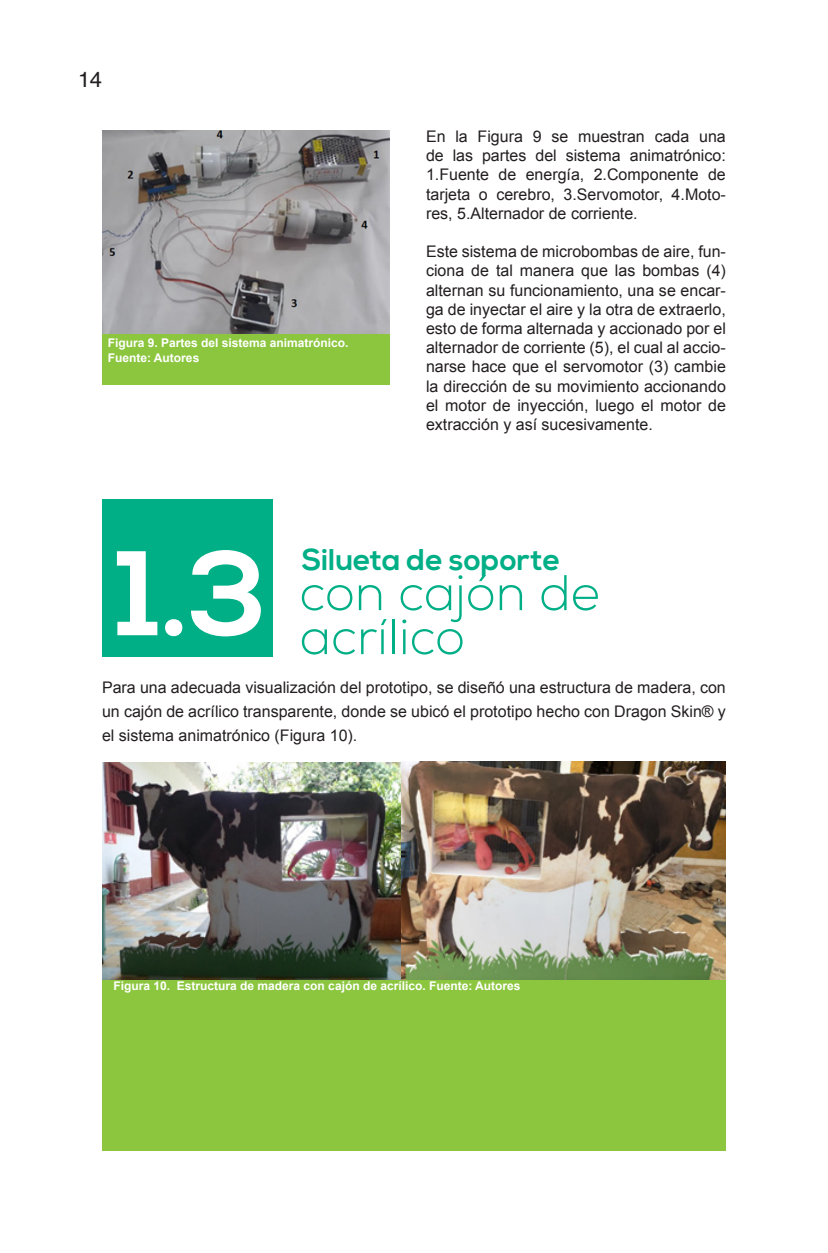
<style>
.page{position:relative;width:828px;height:1253px;background:#fff}
.page>*{position:absolute;margin:0;border:0;box-sizing:border-box;transform-origin:0 0}
.t1{font:700 120px "Nexa";color:#fff}
.t2{font:300 50px/44px "Nexa";color:#01af87}
.t3{font:700 30px "Nexa";color:#01af87}
.t4{font:22px "Helvetica";color:#231f20}
.t5{font:16px/19.2px "Arial";color:#231f20;text-align:justify}
.t6{font:700 12px/14.4px "Arial";color:#fff}
</style>
<div class="page">
<img style="left:102px;top:130px;width:287px;height:204px">
<div style="left:102px;top:334px;width:287px;height:51px;background:#8bc63e"></div>
<div style="left:102px;top:979px;width:624px;height:172px;background:#8bc63e"></div>
<div style="left:102px;top:499px;width:170px;height:158px;background:#01af87"></div>
<img style="left:103px;top:762px;width:298px;height:218px">
<img style="left:401px;top:762px;width:325px;height:218px">
<h3 class="t4" style="left:78px;top:63px;width:25px">14</h3>
<p class="t6" style="left:108px;top:336px;width:242px">Figura 9. Partes del sistema animatrónico.<br>Fuente: Autores</p>
<p class="t5" style="left:426px;top:127px;width:301px">En la Figura 9 se muestran cada una de las partes del sistema animatrónico:<br>1.Fuente de energía, 2.Componente de tarjeta o cerebro, 3.Servomotor, 4.Moto&shy;res, 5.Alternador de corriente.</p>
<p class="t5" style="left:426px;top:242px;width:301px">Este sistema de microbombas de aire, fun&shy;ciona de tal manera que las bombas (4) alternan su funcionamiento, una se encar&shy;ga de inyectar el aire y la otra de extraerlo, esto de forma alternada y accionado por el alternador de corriente (5), el cual al accio&shy;narse hace que el servomotor (3) cambie la dirección de su movimiento accionando el motor de inyección, luego el motor de extracción y así sucesivamente.</p>
<h1 class="t1" style="left:116px;top:525px;width:153px">1.3</h1>
<h3 class="t3" style="left:302px;top:542px;width:260px">Silueta de soporte</h3>
<h2 class="t2" style="left:299px;top:572px;width:302px">con cajón de acrílico</h2>
<p class="t5" style="left:102px;top:676px;width:625px;line-height:24px">Para una adecuada visualización del prototipo, se diseñó una estructura de madera, con un cajón de acrílico transparente, donde se ubicó el prototipo hecho con Dragon Skin® y el sistema animatrónico (Figura 10).</p>
<p class="t6" style="left:113px;top:979px;width:408px">Figura 10. Estructura de madera con cajón de acrílico. Fuente: Autores</p>
</div>
